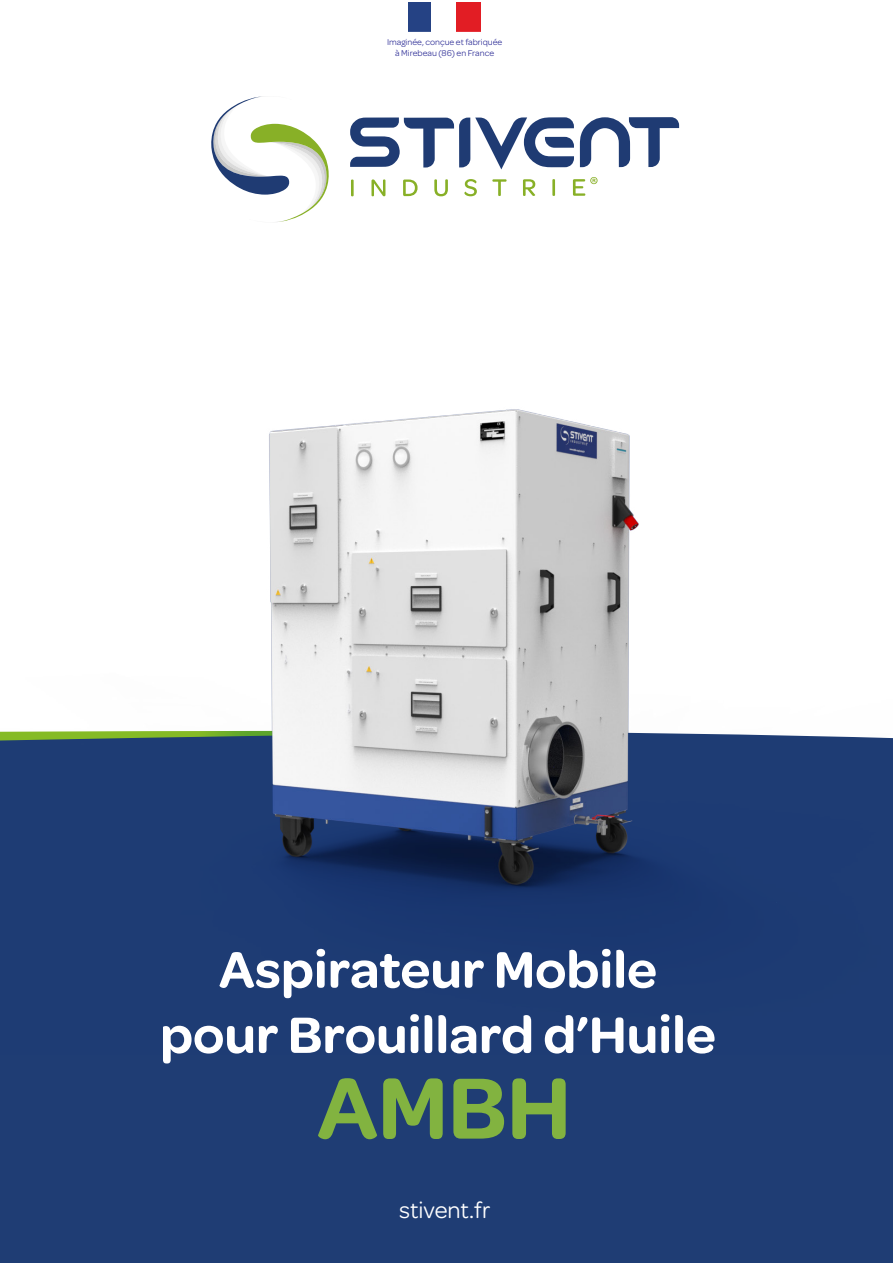
<style>
.page{position:relative;width:893px;height:1263px;background:#fff}
.page>*{position:absolute;margin:0;border:0;box-sizing:border-box;transform-origin:0 0}
.t1{font:600 92.55px "Omnes";color:#82b340}
.t2{font:600 54.45px/65.2px "Omnes";color:#fff;text-align:center}
.t3{font:24.15px "Omnes";color:#fff}
.t4{font:9px/10.8px "Omnes";color:#339;text-align:center}
</style>
<div class="page">
<div style="left:0;top:1055px;width:893px;height:208px;background:#1f3d74"></div>
<svg style="left:211px;top:96px;width:118px;height:126px"></svg>
<hr style="left:351px;top:180px;width:3px;height:16px;background:#88b027">
<svg style="left:371px;top:179px;width:14px;height:17px"></svg>
<svg style="left:403px;top:179px;width:15px;height:17px"></svg>
<svg style="left:434px;top:179px;width:14px;height:17px"></svg>
<svg style="left:464px;top:179px;width:13px;height:17px"></svg>
<svg style="left:492px;top:179px;width:15px;height:17px"></svg>
<svg style="left:523px;top:179px;width:12px;height:17px"></svg>
<hr style="left:552px;top:179px;width:3px;height:17px;background:#88b027">
<svg style="left:580px;top:117px;width:99px;height:50px"></svg>
<svg style="left:350px;top:117px;width:224px;height:52px"></svg>
<svg style="left:573px;top:177px;width:25px;height:19px"></svg>
<svg style="left:408px;top:2px;width:73px;height:30px"></svg>
<img style="left:0;top:409px;width:893px;height:646px">
<p class="t4" style="left:387px;top:36px;width:117px">Imaginée, conçue et fabriquée à Mirebeau (86) en France</p>
<h2 class="t2" style="left:160px;top:934px;width:557px">Aspirateur Mobile pour Brouillard d’Huile</h2>
<h1 class="t1" style="left:317px;top:1042px;width:255px">AMBH</h1>
<h3 class="t3" style="left:399px;top:1194px;width:93px">stivent.fr</h3>
</div>
